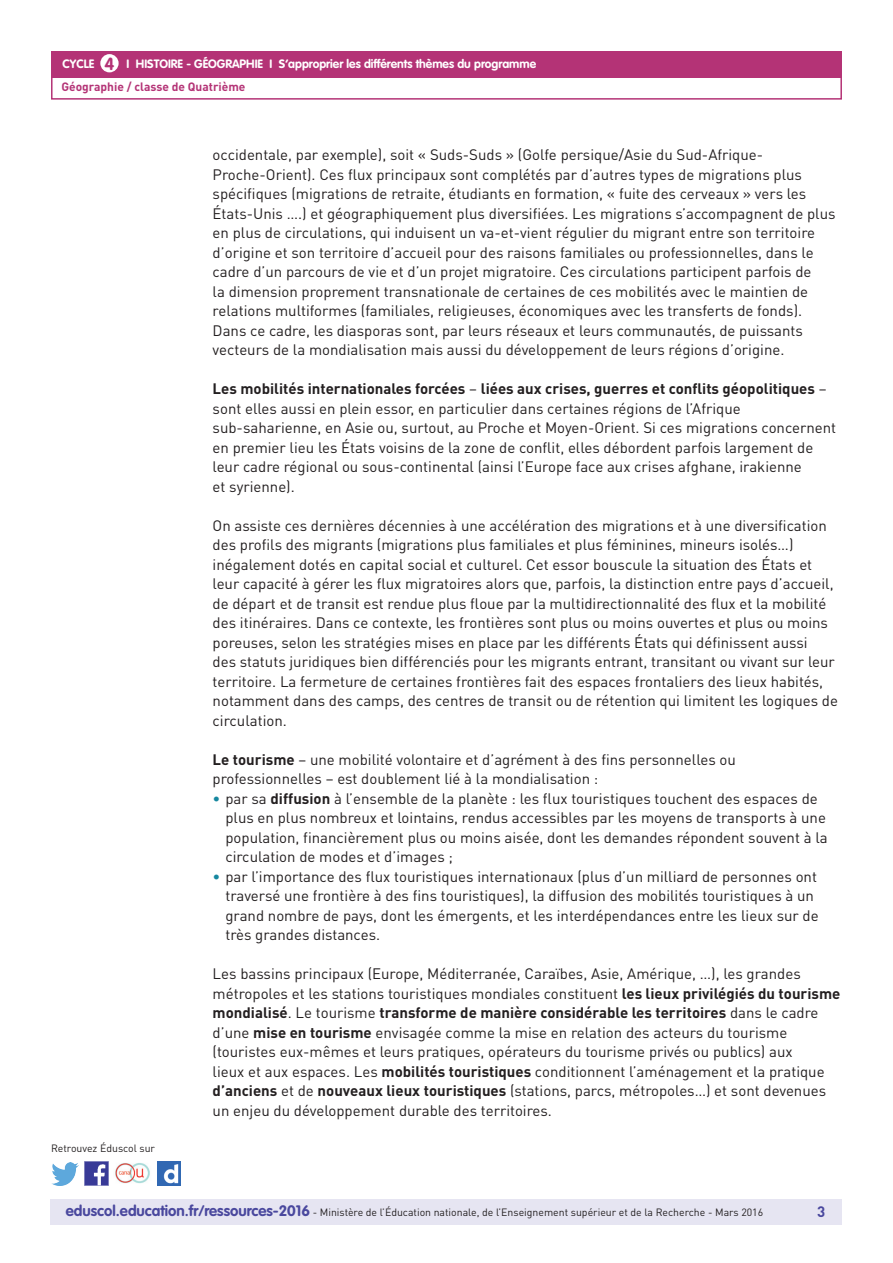
<style>
.page{position:relative;width:893px;height:1263px;background:#fff}
.page>*{position:absolute;margin:0;border:0;box-sizing:border-box;transform-origin:0 0}
.t1{font:15px/19.5px "DIN Pro";color:#231f20}
.t2{font:700 15px "DIN Pro";color:#4a489e}
.t3{font:700 12px "VAG Rounded Std";color:#fff}
.t4{font:700 12px "DIN Pro";color:#b43376}
.t5{font:10.5px "DIN Pro";color:#231f20}
.s1{font-size:17.25px;color:#b43376}
.s2{font-weight:700}
.s3{color:#16879f}
.s4{font-family:"VAG Rounded Std";font-weight:700;font-size:15px;color:#4a489e}
</style>
<div class="page">
<div style="left:50px;top:1199px;width:791px;height:26px;background:#e6e5f2"></div>
<div style="left:51px;top:51px;width:791px;height:27px;background:#b43376"></div>
<div style="left:100px;top:54px;width:19px;height:18px;background:#fff;border-radius:50%"></div>
<div style="left:51px;top:75px;width:791px;height:25px;border:2px solid #b43376"></div>
<img style="left:85px;top:1162px;width:23px;height:23px">
<img style="left:51px;top:1163px;width:28px;height:22px">
<img style="left:158px;top:1162px;width:22px;height:23px">
<img style="left:115px;top:1163px;width:35px;height:21px">
<p class="t3" style="left:63px;top:57px;width:475px">CYCLE <span class="s1">4</span> I Histoire - Géographie I S’approprier les différents thèmes du programme</p>
<p class="t4" style="left:61px;top:79px;width:186px">Géographie / classe de Quatrième</p>
<p class="t5" style="left:51px;top:1141px;width:106px">Retrouvez Éduscol sur</p>
<p class="t1" style="left:213px;top:145px;width:624px">occidentale, par exemple), soit « Suds-Suds » (Golfe persique/Asie du Sud-Afrique-Proche-Orient). Ces flux principaux sont complétés par d’autres types de migrations plus spécifiques (migrations de retraite, étudiants en formation, « fuite des cerveaux » vers les États-Unis ….) et géographiquement plus diversifiées. Les migrations s’accompagnent de plus en plus de circulations, qui induisent un va-et-vient régulier du migrant entre son territoire d’origine et son territoire d’accueil pour des raisons familiales ou professionnelles, dans le cadre d’un parcours de vie et d’un projet migratoire. Ces circulations participent parfois de<br>la dimension proprement transnationale de certaines de ces mobilités avec le maintien de relations multiformes (familiales, religieuses, économiques avec les transferts de fonds).<br>Dans ce cadre, les diasporas sont, par leurs réseaux et leurs communautés, de puissants vecteurs de la mondialisation mais aussi du développement de leurs régions d’origine.</p>
<p class="t1" style="left:213px;top:379px;width:625px"><span class="s2">Les mobilités internationales forcées</span> – <span class="s2">liées aux crises, guerres et conflits géopolitiques</span> – sont elles aussi en plein essor, en particulier dans certaines régions de l’Afrique sub-saharienne, en Asie ou, surtout, au Proche et Moyen-Orient. Si ces migrations concernent en premier lieu les États voisins de la zone de conflit, elles débordent parfois largement de leur cadre régional ou sous-continental (ainsi l’Europe face aux crises afghane, irakienne<br>et syrienne).</p>
<p class="t1" style="left:213px;top:515px;width:627px">On assiste ces dernières décennies à une accélération des migrations et à une diversification des profils des migrants (migrations plus familiales et plus féminines, mineurs isolés…) inégalement dotés en capital social et culturel. Cet essor bouscule la situation des États et leur capacité à gérer les flux migratoires alors que, parfois, la distinction entre pays d’accueil, de départ et de transit est rendue plus floue par la multidirectionnalité des flux et la mobilité des itinéraires. Dans ce contexte, les frontières sont plus ou moins ouvertes et plus ou moins poreuses, selon les stratégies mises en place par les différents États qui définissent aussi<br>des statuts juridiques bien différenciés pour les migrants entrant, transitant ou vivant sur leur territoire. La fermeture de certaines frontières fait des espaces frontaliers des lieux habités, notamment dans des camps, des centres de transit ou de rétention qui limitent les logiques de circulation.</p>
<p class="t1" style="left:213px;top:749px;width:525px"><span class="s2">Le tourisme</span> – une mobilité volontaire et d’agrément à des fins personnelles ou professionnelles – est doublement lié à la mondialisation :</p>
<p class="t1" style="left:225px;top:788px;width:604px;text-indent:-13px"><span class="s3">•</span> par sa <span class="s2">diffusion</span> à l’ensemble de la planète : les flux touristiques touchent des espaces de plus en plus nombreux et lointains, rendus accessibles par les moyens de transports à une population, financièrement plus ou moins aisée, dont les demandes répondent souvent à la circulation de modes et d’images ;</p>
<p class="t1" style="left:225px;top:866px;width:595px;text-indent:-13px"><span class="s3">•</span> par l’importance des flux touristiques internationaux (plus d’un milliard de personnes ont traversé une frontière à des fins touristiques), la diffusion des mobilités touristiques à un grand nombre de pays, dont les émergents, et les interdépendances entre les lieux sur de très grandes distances.</p>
<p class="t1" style="left:213px;top:964px;width:629px">Les bassins principaux (Europe, Méditerranée, Caraïbes, Asie, Amérique, …), les grandes métropoles et les stations touristiques mondiales constituent <span class="s2">les lieux privilégiés du tourisme mondialisé</span>. Le tourisme <span class="s2">transforme de manière considérable les territoires</span> dans le cadre d’une <span class="s2">mise en tourisme</span> envisagée comme la mise en relation des acteurs du tourisme (touristes eux-mêmes et leurs pratiques, opérateurs du tourisme privés ou publics) aux<br>lieux et aux espaces. Les <span class="s2">mobilités touristiques</span> conditionnent l’aménagement et la pratique <span class="s2">d’anciens</span> et de <span class="s2">nouveaux lieux touristiques</span> (stations, parcs, métropoles…) et sont devenues un enjeu du développement durable des territoires.</p>
<p class="t5" style="left:66px;top:1205px;width:699px"><span class="s4">eduscol.education.fr/ressources-2016</span> - Ministère de l’Éducation nationale, de l’Enseignement supérieur et de la Recherche - Mars 2016</p>
<p class="t2" style="left:817px;top:1201px;width:10px">3</p>
</div>
